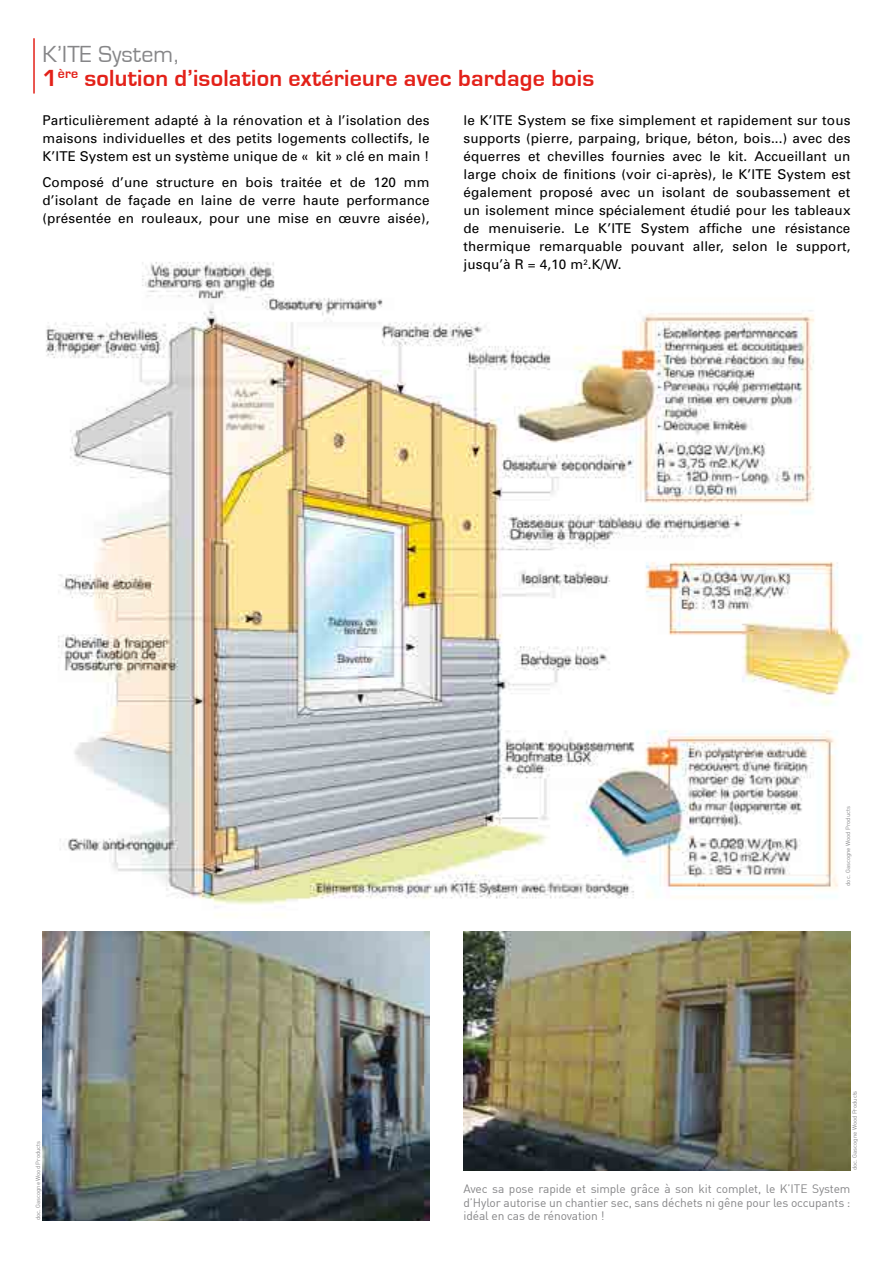
<style>
.page{position:relative;width:893px;height:1263px;background:#fff}
.page>*{position:absolute;margin:0;border:0;box-sizing:border-box;transform-origin:0 0}
.t1{font:700 24px/24px "Eurostile";letter-spacing:.01em;color:#e32119}
.t2{font:13.5px/18px "Univers";letter-spacing:.01em;color:#000;text-align:justify}
.t3{font:12px/13.5px "DIN";letter-spacing:-.01em;color:#868688;text-align:justify}
.t4{font:6px "DIN";color:#868688}
.s1{font-weight:400;color:#868688}
</style>
<div class="page">
<img style="left:46px;top:262px;width:815px;height:646px">
<hr style="left:33px;top:38px;width:2px;height:56px;background:#e32119">
<img style="left:43px;top:931px;width:386px;height:289px">
<img style="left:463px;top:931px;width:387px;height:239px">
<h1 class="t1" style="left:43px;top:42px;width:553px"><span class="s1">K’ITE System,<br></span>1<sup>ère</sup> solution d’isolation extérieure avec bardage bois</h1>
<p class="t2" style="left:43px;top:111px;width:388px">Particulièrement adapté à la rénovation et à l’isolation des maisons individuelles et des petits logements collectifs, le K’ITE System est un système unique de « kit » clé en main !</p>
<p class="t2" style="left:43px;top:174px;width:388px">Composé d’une structure en bois traitée et de 120 mm d’isolant de façade en laine de verre haute performance (présentée en rouleaux, pour une mise en œuvre aisée),</p>
<p class="t2" style="left:463px;top:111px;width:388px">le K’ITE System se fixe simplement et rapidement sur tous supports (pierre, parpaing, brique, béton, bois...) avec des équerres et chevilles fournies avec le kit. Accueillant un large choix de finitions (voir ci-après), le K’ITE System est également proposé avec un isolant de soubassement et un isolement mince spécialement étudié pour les tableaux de menuiserie. Le K’ITE System affiche une résistance thermique remarquable pouvant aller, selon le support, jusqu’à R = 4,10 m<sup>2</sup>.K/W.</p>
<p class="t4" style="left:34px;top:1220px;width:81px;rotate:-90deg">doc. Gascogne Wood Products</p>
<p class="t4" style="left:844px;top:886px;width:81px;rotate:-90deg">doc. Gascogne Wood Products</p>
<p class="t4" style="left:851px;top:1170px;width:81px;rotate:-90deg">doc. Gascogne Wood Products</p>
<p class="t3" style="left:463px;top:1182px;width:388px">Avec sa pose rapide et simple grâce à son kit complet, le K’ITE System d’Hylor autorise un chantier sec, sans déchets ni gêne pour les occupants : idéal en cas de rénovation !</p>
</div>
